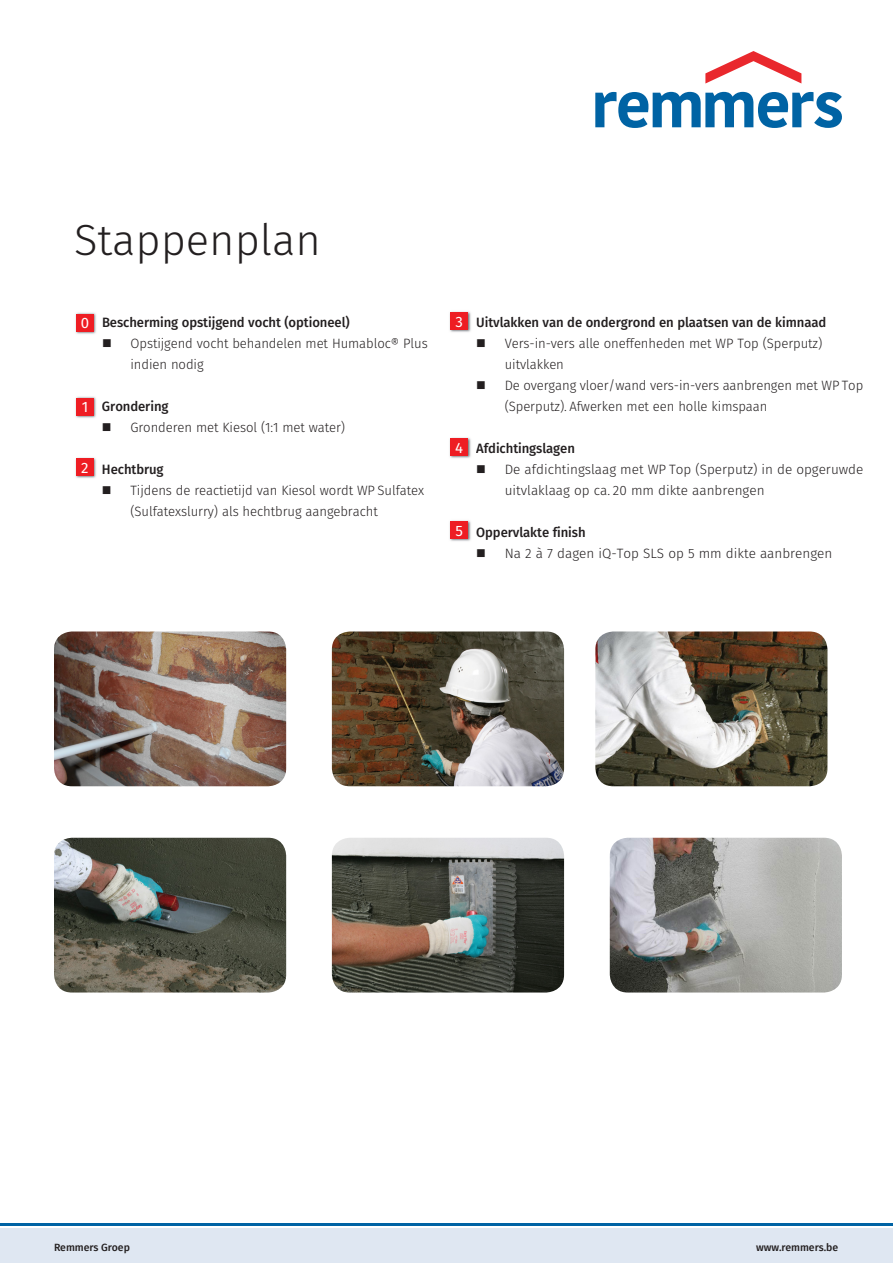
<style>
.page{position:relative;width:893px;height:1263px;background:#fff}
.page>*{position:absolute;margin:0;border:0;box-sizing:border-box;transform-origin:0 0}
.t1{font:300 43.5px "Fira Sans";color:#231f20}
.t2{font:15px "Fira Sans";color:#fff}
.t3{font:300 13.5px/21px "Fira Sans";letter-spacing:-.005em;color:#231f20}
.t4{font:500 10.5px "Fira Sans";color:#231f20}
.s1{font-weight:500}
</style>
<div class="page">
<div style="left:0;top:1229px;width:893px;height:34px;background:#dfe7f2"></div>
<svg style="left:595px;top:92px;width:247px;height:36px"></svg>
<svg style="left:705px;top:51px;width:96px;height:33px"></svg>
<img style="left:332px;top:631px;width:232px;height:155px">
<img style="left:595px;top:631px;width:232px;height:155px">
<img style="left:54px;top:838px;width:232px;height:154px">
<img style="left:332px;top:838px;width:232px;height:154px">
<img style="left:610px;top:838px;width:232px;height:154px">
<img style="left:75px;top:312px;width:21px;height:22px">
<div style="left:77px;top:314px;width:17px;height:17px;background:#ee1d23"></div>
<img style="left:75px;top:396px;width:21px;height:22px">
<div style="left:77px;top:398px;width:17px;height:17px;background:#ee1d23"></div>
<img style="left:75px;top:457px;width:21px;height:21px">
<div style="left:77px;top:459px;width:17px;height:17px;background:#ee1d23"></div>
<img style="left:449px;top:311px;width:22px;height:21px">
<div style="left:451px;top:313px;width:17px;height:17px;background:#ee1d23"></div>
<img style="left:449px;top:437px;width:22px;height:21px">
<div style="left:451px;top:439px;width:17px;height:17px;background:#ee1d23"></div>
<img style="left:449px;top:520px;width:22px;height:21px">
<div style="left:451px;top:522px;width:17px;height:17px;background:#ee1d23"></div>
<hr style="left:0;top:1223px;width:893px;height:3px;background:#0063a4">
<img style="left:54px;top:631px;width:232px;height:155px">
<p class="t1" style="left:74px;top:209px;width:248px">Stappenplan</p>
<p class="t2" style="left:81px;top:311px;width:10px">0</p>
<p class="t2" style="left:82px;top:396px;width:8px">1</p>
<p class="t2" style="left:81px;top:456px;width:9px">2</p>
<p class="t3" style="left:130px;top:311px;width:299px;text-indent:-28px"><span class="s1">Bescherming opstijgend vocht (optioneel)<br></span>Opstijgend vocht behandelen met Humabloc® Plus indien nodig</p>
<p class="t3" style="left:130px;top:395px;width:216px;text-indent:-28px"><span class="s1">Grondering<br></span>Gronderen met Kiesol (1:1 met water)</p>
<p class="t3" style="left:130px;top:458px;width:295px;text-indent:-28px"><span class="s1">Hechtbrug<br></span>Tijdens de reactietijd van Kiesol wordt WP Sulfatex (Sulfatexslurry) als hechtbrug aangebracht</p>
<p class="t2" style="left:455px;top:310px;width:9px">3</p>
<p class="t2" style="left:455px;top:436px;width:9px">4</p>
<p class="t2" style="left:455px;top:519px;width:9px">5</p>
<p class="t3" style="left:505px;top:311px;width:360px;text-indent:-28px"><span class="s1">Uitvlakken van de ondergrond en plaatsen van de kimnaad </span>Vers-in-vers alle oneffenheden met WP Top (Sperputz) uitvlakken<br>De overgang vloer/wand vers-in-vers aanbrengen met WP Top (Sperputz). Afwerken met een holle kimspaan</p>
<p class="t3" style="left:505px;top:437px;width:360px;text-indent:-29px"><span class="s1">Afdichtingslagen<br></span>De afdichtingslaag met WP Top (Sperputz) in de opgeruwde uitvlaklaag op ca. 20 mm dikte aanbrengen</p>
<p class="t3" style="left:505px;top:521px;width:329px;text-indent:-28px"><span class="s1">Oppervlakte finish<br></span>Na 2 à 7 dagen iQ-Top SLS op 5 mm dikte aanbrengen</p>
<p class="t4" style="left:54px;top:1238px;width:77px">Remmers Groep</p>
<p class="t4" style="left:756px;top:1238px;width:84px">www.remmers.be</p>
</div>
